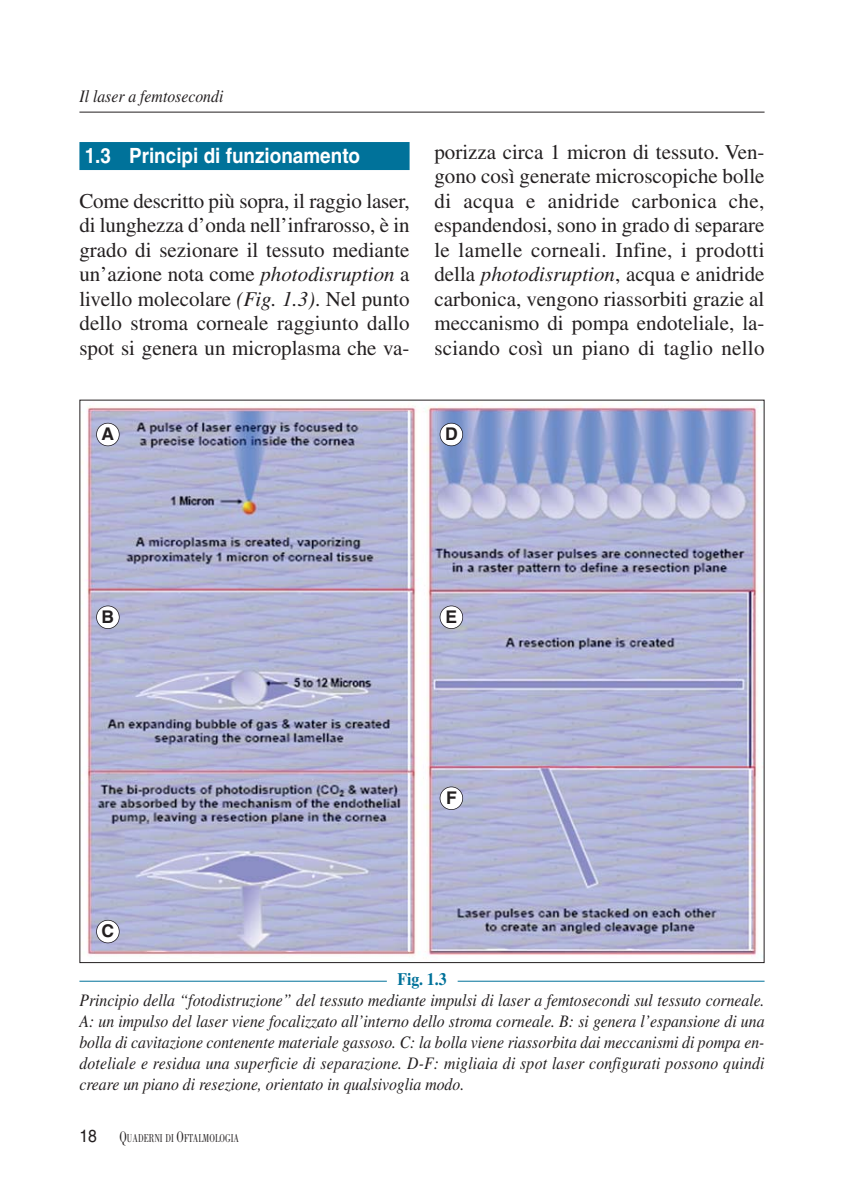
<style>
.page{position:relative;width:844px;height:1191px;background:#fff}
.page>*{position:absolute;margin:0;border:0;box-sizing:border-box;transform-origin:0 0}
.t1{font:21px/24.5px "Times";letter-spacing:.005em;color:#231f20;text-align:justify}
.t2{font:700 21px "Helvetica";color:#fff;scale:.9 1}
.t3{font:italic 17.5px/21px "Times";color:#231f20;text-align:justify;scale:.9 1}
.t4{font:700 17.5px "Times";color:#00729a;scale:.9 1}
.t5{font:700 17.5px "Helvetica";color:#231f20}
.t6{font:17.5px "Helvetica";color:#231f20;scale:.9 1}
.t7{font:11.9px "Bodoni";color:#231f20;scale:.71 1}
.s1{font-style:italic}
.s2{font-size:15.75px}
</style>
<div class="page">
<hr style="left:79px;top:112px;width:685px;height:1px;background:#231f20">
<div style="left:79px;top:142px;width:330px;height:28px;background:#00729a"></div>
<hr style="left:79px;top:980px;width:308px;height:1px;background:#00729a">
<hr style="left:457px;top:980px;width:307px;height:1px;background:#00729a">
<img style="left:87px;top:406px;width:675px;height:551px">
<div style="left:97px;top:423px;width:22px;height:22px;background:#fff;border-radius:50%"></div>
<div style="left:96px;top:423px;width:24px;height:23px;border:1px solid #231f20;border-radius:50%"></div>
<div style="left:97px;top:606px;width:22px;height:22px;background:#fff;border-radius:50%"></div>
<div style="left:96px;top:605px;width:24px;height:24px;border:1px solid #231f20;border-radius:50%"></div>
<div style="left:97px;top:920px;width:22px;height:22px;background:#fff;border-radius:50%"></div>
<div style="left:96px;top:920px;width:24px;height:23px;border:1px solid #231f20;border-radius:50%"></div>
<div style="left:440px;top:423px;width:22px;height:22px;background:#fff;border-radius:50%"></div>
<div style="left:439px;top:423px;width:24px;height:23px;border:1px solid #231f20;border-radius:50%"></div>
<div style="left:440px;top:606px;width:22px;height:22px;background:#fff;border-radius:50%"></div>
<div style="left:439px;top:605px;width:24px;height:24px;border:1px solid #231f20;border-radius:50%"></div>
<div style="left:440px;top:787px;width:22px;height:22px;background:#fff;border-radius:50%"></div>
<div style="left:439px;top:786px;width:24px;height:24px;border:1px solid #231f20;border-radius:50%"></div>
<p class="t3" style="left:79px;top:87px;width:161px">Il laser a femtosecondi</p>
<p class="t2" style="left:85px;top:148px;width:307px">1.3 Principi di funzionamento</p>
<p class="t1" style="left:79px;top:190px;width:331px">Come descritto più sopra, il raggio laser, di lunghezza d’onda nell’infrarosso, è in grado di sezionare il tessuto mediante un’azione nota come <span class="s1">photodisruption</span> a livello molecolare <span class="s1">(Fig. 1.3)</span>. Nel punto dello stroma corneale raggiunto dallo spot si genera un microplasma che va-</p>
<p class="t1" style="left:434px;top:141px;width:331px">porizza circa 1 micron di tessuto. Ven&shy;gono così generate microscopiche bolle di acqua e anidride carbonica che, espandendosi, sono in grado di separare le lamelle corneali. Infine, i prodotti della <span class="s1">photodisruption</span>, acqua e anidride carbonica, vengono riassorbiti grazie al meccanismo di pompa endoteliale, la&shy;sciando così un piano di taglio nello</p>
<p class="t5" style="left:101px;top:427px;width:14px">A</p>
<p class="t5" style="left:445px;top:427px;width:14px">D</p>
<p class="t5" style="left:101px;top:610px;width:14px">B</p>
<p class="t5" style="left:101px;top:924px;width:14px">C</p>
<p class="t5" style="left:445px;top:610px;width:13px">E</p>
<p class="t5" style="left:446px;top:791px;width:12px">F</p>
<p class="t4" style="left:397px;top:973px;width:56px">Fig. 1.3</p>
<p class="t3" style="left:79px;top:991px;width:762px">Principio della “fotodistruzione” del tessuto mediante impulsi di laser a femtosecondi sul tessuto corneale.<br>A: un impulso del laser viene focalizzato all’interno dello stroma corneale. B: si genera l’espansione di una bolla di cavitazione contenente materiale gassoso. C: la bolla viene riassorbita dai meccanismi di pompa en&shy;doteliale e residua una superficie di separazione. D-F: migliaia di spot laser configurati possono quindi creare un piano di resezione, orientato in qualsivoglia modo.</p>
<p class="t6" style="left:79px;top:1129px;width:21px">18</p>
<p class="t7" style="left:119px;top:1133px;width:170px"><span class="s2">Q</span>UADERNI DI <span class="s2">O</span>FTALMOLOGIA</p>
</div>
